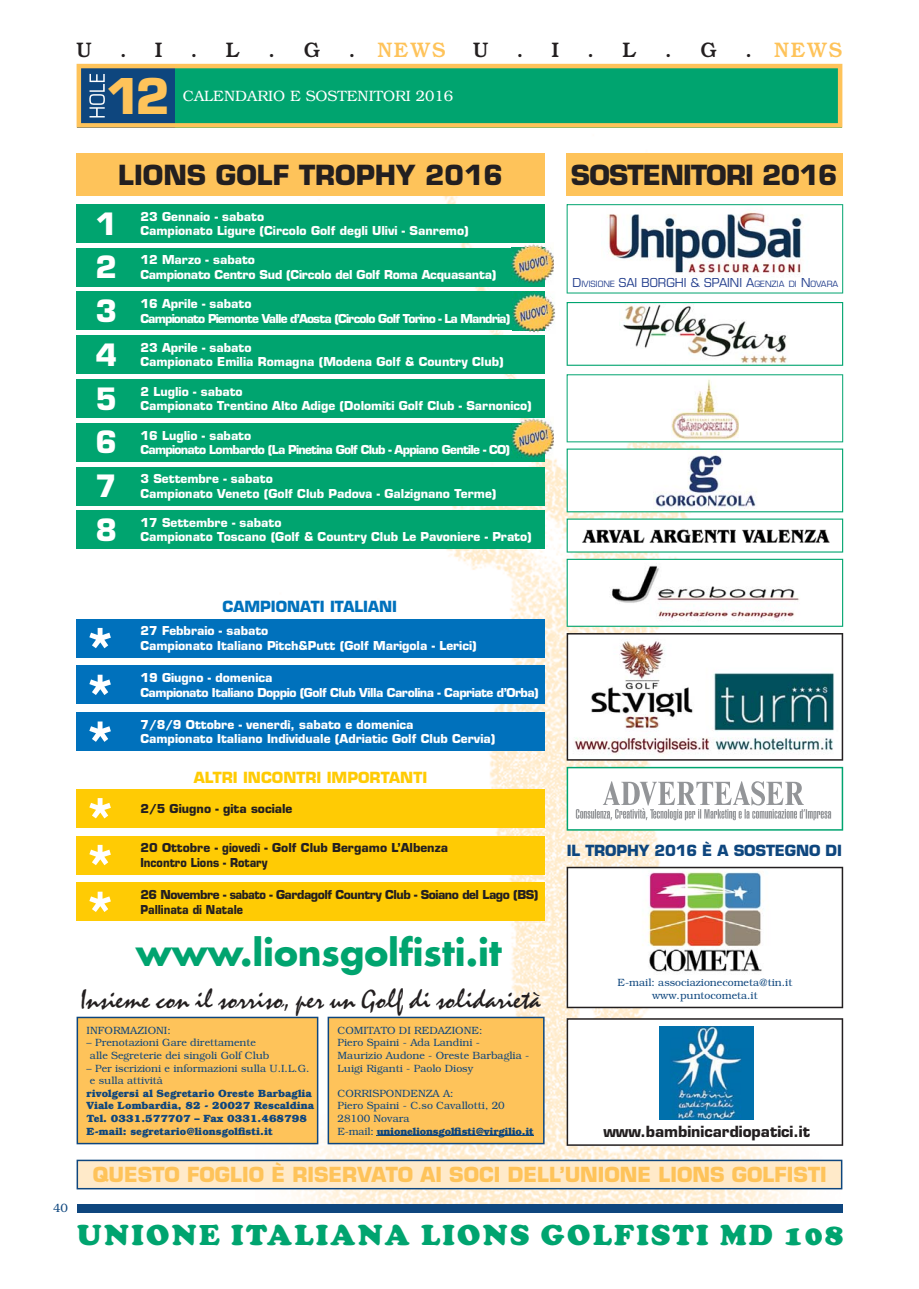
<style>
.page{position:relative;width:919px;height:1289px;background:#fff}
.page>*{position:absolute;margin:0;border:0;box-sizing:border-box;transform-origin:0 0}
.t1{font:700 48px "Eurostile LT Std";color:#fec35a}
.t2{font:700 36px "Futura Std";color:#00a46f}
.t3{font:700 30px "Eurostile LT Std";color:#fff}
.t4{font:28.5px "Cooper Black Std";letter-spacing:.085em;color:#00a46f}
.t5{font:27px "Mistral Std";color:#231f20}
.t6{font:700 27px "Eurostile LT Std";color:#231f20}
.t7{font:700 27px "Eurostile LT Std";letter-spacing:-.03em;color:#231f20}
.t8{font:500 21px "Bookman Std";color:#231f20}
.t9{font:500 21px "Bookman Std";letter-spacing:.065em;color:#fec35a}
.t10{font:700 20.25px "Eurostile LT Std";color:#fec35a}
.t11{font:300 15px "Bookman Std";color:#fff}
.t12{font:700 15px "Eurostile";color:#231f20}
.t13{font:700 15px "Eurostile LT Std";letter-spacing:-.01em;color:#0e467e}
.t14{font:700 15px "Eurostile LT Std";color:#ffcb04}
.t15{font:700 15px "Eurostile LT Std";color:#0071bc}
.t16{font:700 12px/14.4px "Eurostile LT Std";color:#fff}
.t17{font:700 12px/14.4px "Eurostile LT Std";color:#231f20}
.t18{font:700 12px/14.4px "Eurostile LT Std";letter-spacing:-.04em;color:#fff}
.t19{font:700 12px/14.4px "Eurostile LT Std";letter-spacing:-.04em;color:#231f20}
.t20{font:700 12px "Eurostile LT Std";letter-spacing:-.07em;color:#fff}
.t21{font:700 12px "Eurostile LT Std";letter-spacing:-.06em;color:#fff}
.t22{font:700 12px "Eurostile LT Std";letter-spacing:-.02em;color:#fff}
.t23{font:300 12px "Bookman Std";color:#0e467e}
.t24{font:300 10.5px/12.6px "Bookman Std";color:#0e467e}
.t25{font:700 10.5px/12.6px "Bookman Std";color:#0e467e}
.t26{font:8.4px "Eurostile LT Std";color:#25408e}
.s1{color:#231f20}
.s2{font-size:12px}
.s3{font-weight:700}
</style>
<div class="page">
<img style="left:255px;top:153px;width:587px;height:1050px">
<svg style="left:77px;top:64px;width:765px;height:64px;background:#279f6d"></svg>
<svg style="left:89px;top:74px;width:16px;height:43px"></svg>
<div style="left:77px;top:1203px;width:765px;height:9px;background:#0e467e"></div>
<svg style="left:77px;top:1159px;width:765px;height:30px;background:#e9dbc2"></svg>
<div style="left:77px;top:153px;width:467px;height:43px;background:#fec35a"></div>
<div style="left:566px;top:153px;width:276px;height:43px;background:#fec35a"></div>
<svg style="left:566px;top:866px;width:277px;height:142px"></svg>
<svg style="left:566px;top:633px;width:277px;height:127px"></svg>
<svg style="left:566px;top:374px;width:277px;height:68px"></svg>
<svg style="left:566px;top:302px;width:277px;height:64px"></svg>
<svg style="left:566px;top:518px;width:277px;height:34px"></svg>
<svg style="left:566px;top:766px;width:277px;height:64px"></svg>
<svg style="left:566px;top:448px;width:277px;height:64px"></svg>
<svg style="left:566px;top:204px;width:277px;height:89px"></svg>
<svg style="left:566px;top:558px;width:277px;height:69px"></svg>
<div style="left:77px;top:1016px;width:241px;height:128px;background:#fec35a"></div>
<div style="left:327px;top:1016px;width:217px;height:128px;background:#fec35a"></div>
<svg style="left:566px;top:1018px;width:277px;height:127px"></svg>
<img style="left:659px;top:1026px;width:94px;height:93px">
<div style="left:77px;top:204px;width:467px;height:38px;background:#00a46f"></div>
<div style="left:77px;top:248px;width:467px;height:38px;background:#00a46f"></div>
<div style="left:77px;top:292px;width:467px;height:38px;background:#00a46f"></div>
<div style="left:77px;top:335px;width:467px;height:39px;background:#00a46f"></div>
<div style="left:77px;top:379px;width:467px;height:38px;background:#00a46f"></div>
<div style="left:77px;top:423px;width:467px;height:38px;background:#00a46f"></div>
<div style="left:77px;top:467px;width:467px;height:38px;background:#00a46f"></div>
<div style="left:77px;top:510px;width:467px;height:39px;background:#00a46f"></div>
<div style="left:77px;top:619px;width:467px;height:38px;background:#0071bc"></div>
<svg style="left:89px;top:628px;width:22px;height:20px"></svg>
<div style="left:77px;top:665px;width:467px;height:39px;background:#0071bc"></div>
<svg style="left:89px;top:674px;width:22px;height:21px"></svg>
<div style="left:77px;top:712px;width:467px;height:38px;background:#0071bc"></div>
<svg style="left:89px;top:721px;width:22px;height:21px"></svg>
<div style="left:77px;top:882px;width:467px;height:39px;background:#ffcb04"></div>
<svg style="left:89px;top:891px;width:22px;height:21px"></svg>
<div style="left:77px;top:836px;width:467px;height:38px;background:#ffcb04"></div>
<svg style="left:89px;top:844px;width:22px;height:21px"></svg>
<div style="left:77px;top:789px;width:467px;height:38px;background:#ffcb04"></div>
<svg style="left:89px;top:798px;width:22px;height:20px"></svg>
<img style="left:511px;top:242px;width:43px;height:43px">
<img style="left:511px;top:242px;width:33px;height:1px">
<img style="left:511px;top:248px;width:33px;height:37px">
<img style="left:511px;top:416px;width:43px;height:43px">
<img style="left:511px;top:416px;width:33px;height:1px">
<img style="left:511px;top:423px;width:33px;height:36px">
<img style="left:512px;top:291px;width:43px;height:43px">
<img style="left:512px;top:292px;width:32px;height:38px">
<h3 class="t8" style="left:77px;top:42px;width:17px">U</h3>
<h3 class="t8" style="left:120px;top:42px;width:8px">.</h3>
<h3 class="t8" style="left:155px;top:42px;width:9px">I</h3>
<h3 class="t8" style="left:191px;top:42px;width:8px">.</h3>
<h3 class="t8" style="left:226px;top:42px;width:16px">L</h3>
<h3 class="t8" style="left:268px;top:42px;width:8px">.</h3>
<h3 class="t8" style="left:303px;top:42px;width:18px">G</h3>
<h3 class="t9" style="left:348px;top:42px;width:98px"><span class="s1">.</span> NEWS</h3>
<h3 class="t8" style="left:473px;top:42px;width:17px">U</h3>
<h3 class="t8" style="left:516px;top:42px;width:8px">.</h3>
<h3 class="t8" style="left:551px;top:42px;width:9px">I</h3>
<h3 class="t8" style="left:587px;top:42px;width:8px">.</h3>
<h3 class="t8" style="left:622px;top:42px;width:16px">L</h3>
<h3 class="t8" style="left:665px;top:42px;width:8px">.</h3>
<h3 class="t8" style="left:700px;top:42px;width:18px">G</h3>
<h3 class="t9" style="left:745px;top:42px;width:98px"><span class="s1">.</span> NEWS</h3>
<h1 class="t1" style="left:106px;top:74px;width:66px">12</h1>
<p class="t11" style="left:183px;top:90px;width:272px">CALENDARIO E SOSTENITORI 2016</p>
<h3 class="t6" style="left:118px;top:162px;width:386px">LIONS GOLF TROPHY 2016</h3>
<h3 class="t6" style="left:818px;top:162px;width:21px">1</h3>
<h3 class="t7" style="left:570px;top:162px;width:268px">SOSTENITORI 2016</h3>
<h3 class="t3" style="left:95px;top:210px;width:23px">1</h3>
<h3 class="t3" style="left:95px;top:253px;width:23px">2</h3>
<h3 class="t3" style="left:95px;top:297px;width:23px">3</h3>
<h3 class="t3" style="left:95px;top:341px;width:23px">4</h3>
<h3 class="t3" style="left:95px;top:385px;width:23px">5</h3>
<h3 class="t3" style="left:95px;top:428px;width:23px">6</h3>
<h3 class="t3" style="left:95px;top:472px;width:23px">7</h3>
<h3 class="t3" style="left:95px;top:516px;width:23px">8</h3>
<p class="t16" style="left:140px;top:210px;width:125px">23 Gennaio - sabato</p>
<p class="t16" style="left:140px;top:224px;width:330px">Campionato Ligure (Circolo Golf degli Ulivi - Sanremo)</p>
<p class="t16" style="left:140px;top:253px;width:116px">12 Marzo - sabato</p>
<p class="t22" style="left:140px;top:269px;width:357px">Campionato Centro Sud (Circolo del Golf Roma Acquasanta)</p>
<p class="t16" style="left:140px;top:297px;width:113px">16 Aprile - sabato</p>
<p class="t20" style="left:140px;top:312px;width:371px">Campionato Piemonte Valle d’Aosta (Circolo Golf Torino - La Mandria)</p>
<p class="t16" style="left:140px;top:341px;width:113px">23 Aprile - sabato</p>
<p class="t16" style="left:140px;top:355px;width:365px">Campionato Emilia Romagna (Modena Golf &amp; Country Club)</p>
<p class="t16" style="left:140px;top:385px;width:104px">2 Luglio - sabato</p>
<p class="t16" style="left:140px;top:399px;width:393px">Campionato Trentino Alto Adige (Dolomiti Golf Club - Sarnonico)</p>
<p class="t16" style="left:140px;top:428px;width:112px">16 Luglio - sabato</p>
<p class="t21" style="left:140px;top:444px;width:371px">Campionato Lombardo (La Pinetina Golf Club - Appiano Gentile - CO)</p>
<p class="t16" style="left:140px;top:472px;width:134px">3 Settembre - sabato</p>
<p class="t16" style="left:140px;top:487px;width:357px">Campionato Veneto (Golf Club Padova - Galzignano Terme)</p>
<p class="t16" style="left:140px;top:516px;width:142px">17 Settembre - sabato</p>
<p class="t16" style="left:140px;top:530px;width:393px">Campionato Toscano (Golf &amp; Country Club Le Pavoniere - Prato)</p>
<p class="t26" style="left:572px;top:280px;width:267px"><span class="s2">D</span>IVISIONE <span class="s2">SAI BORGHI &amp; SPAINI A</span>GENZIA DI <span class="s2">N</span>OVARA</p>
<p class="t15" style="left:223px;top:599px;width:176px">CAMPIONATI ITALIANI</p>
<p class="t16" style="left:140px;top:624px;width:338px">27 Febbraio - sabato<br>Campionato Italiano Pitch&amp;Putt (Golf Marigola - Lerici)</p>
<p class="t18" style="left:140px;top:671px;width:400px">19 Giugno - domenica<br>Campionato Italiano Doppio (Golf Club Villa Carolina - Capriate d’Orba)</p>
<p class="t16" style="left:140px;top:718px;width:356px">7/8/9 Ottobre - venerdì, sabato e domenica<br>Campionato Italiano Individuale (Adriatic Golf Club Cervia)</p>
<p class="t14" style="left:194px;top:770px;width:235px">ALTRI INCONTRI IMPORTANTI</p>
<p class="t17" style="left:140px;top:802px;width:154px">2/5 Giugno - gita sociale</p>
<p class="t23" style="left:53px;top:1203px;width:16px">40</p>
<p class="t17" style="left:140px;top:841px;width:309px">20 Ottobre - giovedì - Golf Club Bergamo L’Albenza<br>Incontro Lions - Rotary</p>
<p class="t19" style="left:140px;top:888px;width:399px">26 Novembre - sabato - Gardagolf Country Club - Soiano del Lago (BS)<br>Pallinata di Natale</p>
<h2 class="t2" style="left:136px;top:935px;width:367px">www.lionsgolfisti.it</h2>
<h3 class="t5" style="left:81px;top:989px;width:461px">Insieme con il sorriso, per un Golf di solidarietà</h3>
<p class="t24" style="left:87px;top:1024px;width:86px">INFORMAZIONI:</p>
<p class="t24" style="left:90px;top:1037px;width:181px;text-indent:-3px">– Prenotazioni Gare direttamente alle Segreterie dei singoli Golf Club</p>
<p class="t24" style="left:90px;top:1062px;width:221px;text-indent:-3px">– Per iscrizioni e informazioni sulla U.I.L.G. e sulla attività</p>
<p class="t25" style="left:87px;top:1087px;width:229px">rivolgersi al Segretario Oreste Barbaglia Viale Lombardia, 82 - 20027 Rescaldina Tel. 0331.577707 – Fax 0331.468798<br>E-mail: segretario@lionsgolfisti.it</p>
<p class="t24" style="left:337px;top:1024px;width:193px">COMITATO DI REDAZIONE:<br>Piero Spaini - Ada Landini -<br>Maurizio Audone - Oreste Barbaglia -<br>Luigi Riganti - Paolo Diosy</p>
<p class="t24" style="left:337px;top:1087px;width:198px">CORRISPONDENZA A:<br>Piero Spaini - C.so Cavallotti, 20<br>28100 Novara<br>E-mail: <span class="s3">unionelionsgolfisti@virgilio.it</span></p>
<p class="t13" style="left:567px;top:843px;width:276px">IL TROPHY 2016 È A SOSTEGNO DI</p>
<p class="t24" style="left:617px;top:977px;width:176px;text-align:center">E-mail: associazionecometa@tin.it www.puntocometa.it</p>
<p class="t12" style="left:603px;top:1126px;width:208px">www.bambinicardiopatici.it</p>
<h3 class="t10" style="left:92px;top:1165px;width:735px">QUESTO FOGLIO È RISERVATO AI SOCI DELL’UNIONE LIONS GOLFISTI</h3>
<h3 class="t4" style="left:77px;top:1224px;width:767px">UNIONE ITALIANA LIONS GOLFISTI MD 108</h3>
</div>
